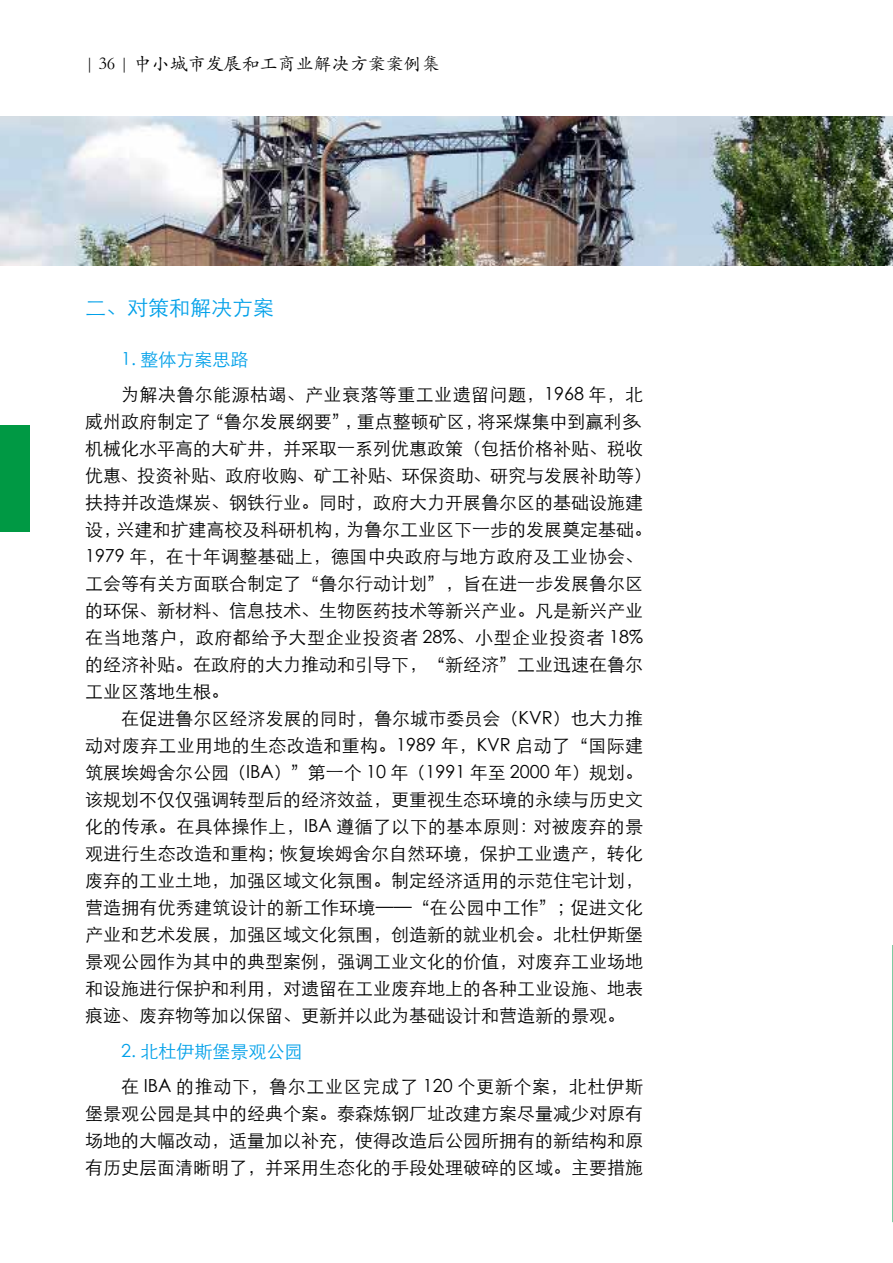
<style>
.page{position:relative;width:893px;height:1263px;background:#fff}
.page>*{position:absolute;margin:0;border:0;box-sizing:border-box;transform-origin:0 0}
.t1{font:21px "ST Xihei";color:#00a0e9}
.t2{font:18px/27px "ST Xihei";color:#000;text-align:justify}
.t3{font:18px "ST Kaiti";color:#000}
.t4{font:18px "ST Xihei";color:#00a0e9}
</style>
<div class="page">
<div style="left:0;top:425px;width:30px;height:106px;background:#094"></div>
<img style="left:0;top:117px;width:893px;height:149px">
<svg style="left:892px;top:945px;width:1px;height:277px"></svg>
<p class="t3" style="left:85px;top:51px;width:356px">| 36 | 中小城市发展和工商业解决方案案例集</p>
<p class="t1" style="left:85px;top:292px;width:190px">二、对策和解决方案</p>
<p class="t4" style="left:121px;top:345px;width:129px">1. 整体方案思路</p>
<p class="t2" style="left:85px;top:380px;width:569px;text-align:left;text-indent:36px">为解决鲁尔能源枯竭、产业衰落等重工业遗留问题，1968 年，北威州政府制定了“鲁尔发展纲要”，重点整顿矿区，将采煤集中到赢利多、机械化水平高的大矿井，并采取一系列优惠政策（包括价格补贴、税收优惠、投资补贴、政府收购、矿工补贴、环保资助、研究与发展补助等）扶持并改造煤炭、钢铁行业。同时，政府大力开展鲁尔区的基础设施建设，兴建和扩建高校及科研机构，为鲁尔工业区下一步的发展奠定基础。1979 年，在十年调整基础上，德国中央政府与地方政府及工业协会、工会等有关方面联合制定了“鲁尔行动计划”，旨在进一步发展鲁尔区的环保、新材料、信息技术、生物医药技术等新兴产业。凡是新兴产业在当地落户，政府都给予大型企业投资者 28%、小型企业投资者 18%的经济补贴。在政府的大力推动和引导下，“新经济”工业迅速在鲁尔工业区落地生根。</p>
<p class="t2" style="left:85px;top:704px;width:560px;text-indent:36px">在促进鲁尔区经济发展的同时，鲁尔城市委员会（KVR）也大力推动对废弃工业用地的生态改造和重构。1989 年，KVR 启动了“国际建筑展埃姆舍尔公园（IBA）”第一个 10 年（1991 年至 2000 年）规划。该规划不仅仅强调转型后的经济效益，更重视生态环境的永续与历史文化的传承。在具体操作上，IBA 遵循了以下的基本原则：对被废弃的景观进行生态改造和重构；恢复埃姆舍尔自然环境，保护工业遗产，转化废弃的工业土地，加强区域文化氛围。制定经济适用的示范住宅计划，营造拥有优秀建筑设计的新工作环境——“在公园中工作”；促进文化产业和艺术发展，加强区域文化氛围，创造新的就业机会。北杜伊斯堡景观公园作为其中的典型案例，强调工业文化的价值，对废弃工业场地和设施进行保护和利用，对遗留在工业废弃地上的各种工业设施、地表痕迹、废弃物等加以保留、更新并以此为基础设计和营造新的景观。</p>
<p class="t4" style="left:121px;top:1037px;width:183px">2. 北杜伊斯堡景观公园</p>
<p class="t2" style="left:85px;top:1072px;width:560px;text-indent:36px">在 IBA 的推动下，鲁尔工业区完成了 120 个更新个案，北杜伊斯堡景观公园是其中的经典个案。泰森炼钢厂址改建方案尽量减少对原有场地的大幅改动，适量加以补充，使得改造后公园所拥有的新结构和原有历史层面清晰明了，并采用生态化的手段处理破碎的区域。主要措施</p>
</div>
